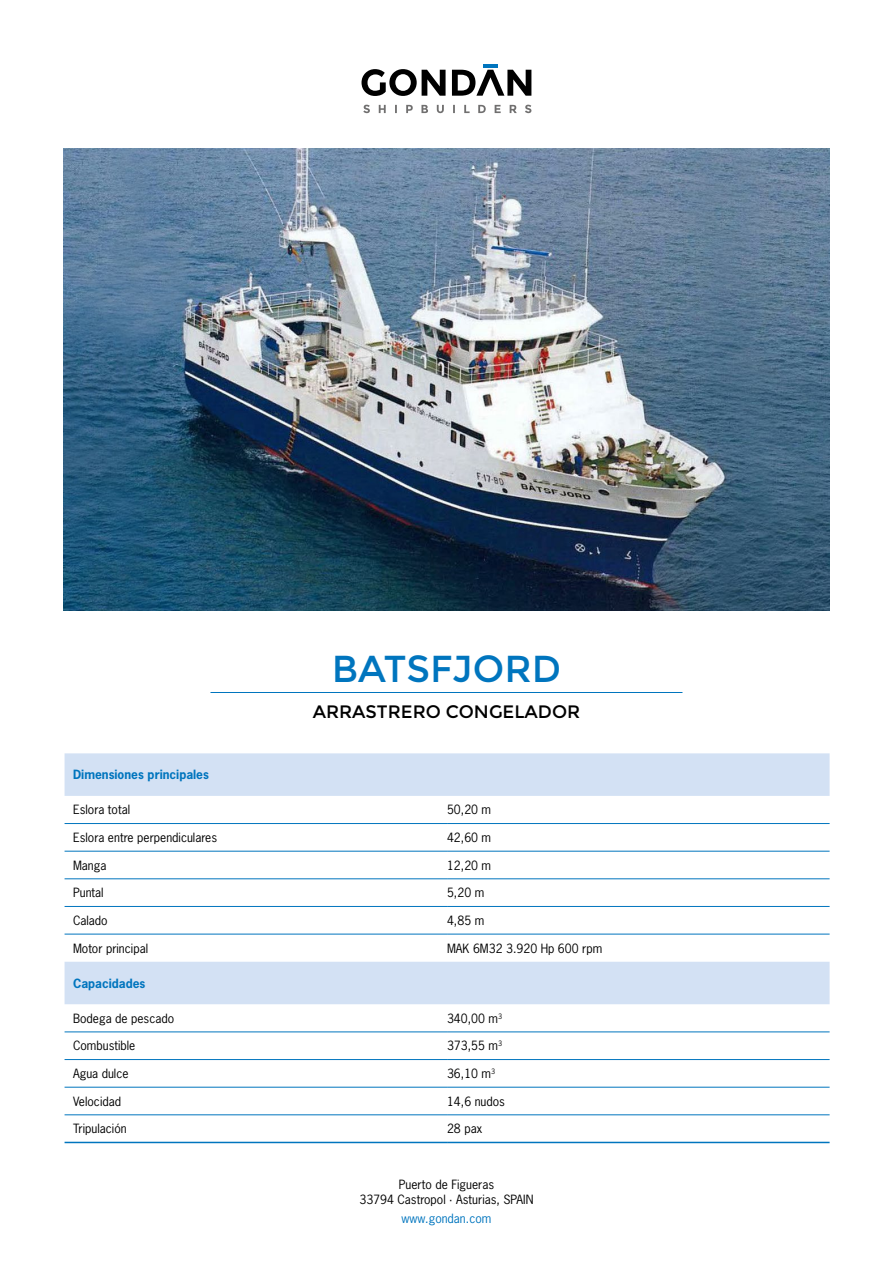
<style>
.page{position:relative;width:893px;height:1263px;background:#fff}
.page>*{position:absolute;margin:0;border:0;box-sizing:border-box;transform-origin:0 0}
.t1{font:37.5px "Montserrat";color:#0075be}
.t2{font:18px "Montserrat";color:#000}
.t3{font:12px/14.4px "News Gothic Std";color:#000;text-align:center}
.t4{font:700 12px "News Gothic Std";color:#0075be}
.t5{font:12px "News Gothic Std";color:#0075be}
</style>
<div class="page">
<hr style="left:210px;top:692px;width:472px;height:1px;background:#0075be">
<img style="left:64px;top:149px;width:765px;height:461px">
<svg style="left:363px;top:105px;width:168px;height:8px"></svg>
<svg style="left:362px;top:69px;width:169px;height:27px"></svg>
<hr style="left:483px;top:64px;width:15px;height:3px;background:#0075be">
<svg style="left:65px;top:753px;width:765px;height:251px"></svg>
<hr style="left:65px;top:823px;width:382px;height:1px;background:#0075be">
<hr style="left:447px;top:823px;width:383px;height:1px;background:#0075be">
<hr style="left:65px;top:851px;width:382px;height:1px;background:#0075be">
<hr style="left:447px;top:851px;width:383px;height:1px;background:#0075be">
<hr style="left:65px;top:878px;width:382px;height:1px;background:#0075be">
<hr style="left:447px;top:878px;width:383px;height:1px;background:#0075be">
<hr style="left:65px;top:906px;width:382px;height:1px;background:#0075be">
<hr style="left:447px;top:906px;width:383px;height:1px;background:#0075be">
<hr style="left:65px;top:934px;width:382px;height:1px;background:#0075be">
<hr style="left:447px;top:934px;width:383px;height:1px;background:#0075be">
<hr style="left:65px;top:1032px;width:382px;height:1px;background:#0075be">
<hr style="left:447px;top:1032px;width:383px;height:1px;background:#0075be">
<hr style="left:65px;top:1059px;width:382px;height:1px;background:#0075be">
<hr style="left:447px;top:1059px;width:383px;height:1px;background:#0075be">
<hr style="left:65px;top:1087px;width:382px;height:1px;background:#0075be">
<hr style="left:447px;top:1087px;width:383px;height:1px;background:#0075be">
<hr style="left:65px;top:1114px;width:382px;height:1px;background:#0075be">
<hr style="left:447px;top:1114px;width:383px;height:1px;background:#0075be">
<hr style="left:65px;top:1142px;width:382px;height:1px;background:#0075be">
<hr style="left:447px;top:1142px;width:383px;height:1px;background:#0075be">
<h1 class="t1" style="left:332px;top:647px;width:231px">BATSFJORD</h1>
<h2 class="t2" style="left:313px;top:701px;width:269px">ARRASTRERO CONGELADOR</h2>
<p class="t4" style="left:73px;top:767px;width:137px">Dimensiones principales</p>
<p class="t3" style="left:73px;top:802px;width:59px">Eslora total</p>
<p class="t3" style="left:447px;top:802px;width:46px">50,20 m</p>
<p class="t3" style="left:73px;top:830px;width:146px">Eslora entre perpendiculares</p>
<p class="t3" style="left:447px;top:830px;width:46px">42,60 m</p>
<p class="t3" style="left:73px;top:858px;width:35px">Manga</p>
<p class="t3" style="left:447px;top:858px;width:46px">12,20 m</p>
<p class="t3" style="left:73px;top:885px;width:32px">Puntal</p>
<p class="t3" style="left:447px;top:885px;width:39px">5,20 m</p>
<p class="t3" style="left:73px;top:913px;width:36px">Calado</p>
<p class="t3" style="left:447px;top:913px;width:39px">4,85 m</p>
<p class="t3" style="left:73px;top:941px;width:77px">Motor principal</p>
<p class="t3" style="left:447px;top:941px;width:157px">MAK 6M32 3.920 Hp 600 rpm</p>
<p class="t4" style="left:73px;top:975px;width:74px">Capacidades</p>
<p class="t3" style="left:73px;top:1011px;width:103px">Bodega de pescado</p>
<p class="t3" style="left:447px;top:1011px;width:57px">340,00 m<sup>3</sup></p>
<p class="t3" style="left:73px;top:1038px;width:64px">Combustible</p>
<p class="t3" style="left:447px;top:1038px;width:57px">373,55 m<sup>3</sup></p>
<p class="t3" style="left:73px;top:1066px;width:57px">Agua dulce</p>
<p class="t3" style="left:447px;top:1066px;width:50px">36,10 m<sup>3</sup></p>
<p class="t3" style="left:73px;top:1094px;width:50px">Velocidad</p>
<p class="t3" style="left:447px;top:1094px;width:59px">14,6 nudos</p>
<p class="t3" style="left:73px;top:1121px;width:55px">Tripulación</p>
<p class="t3" style="left:447px;top:1121px;width:37px">28 pax</p>
<p class="t3" style="left:359px;top:1178px;width:176px">Puerto de Figueras<br>33794 Castropol · Asturias, SPAIN</p>
<p class="t5" style="left:402px;top:1211px;width:91px">www.gondan.com</p>
</div>
